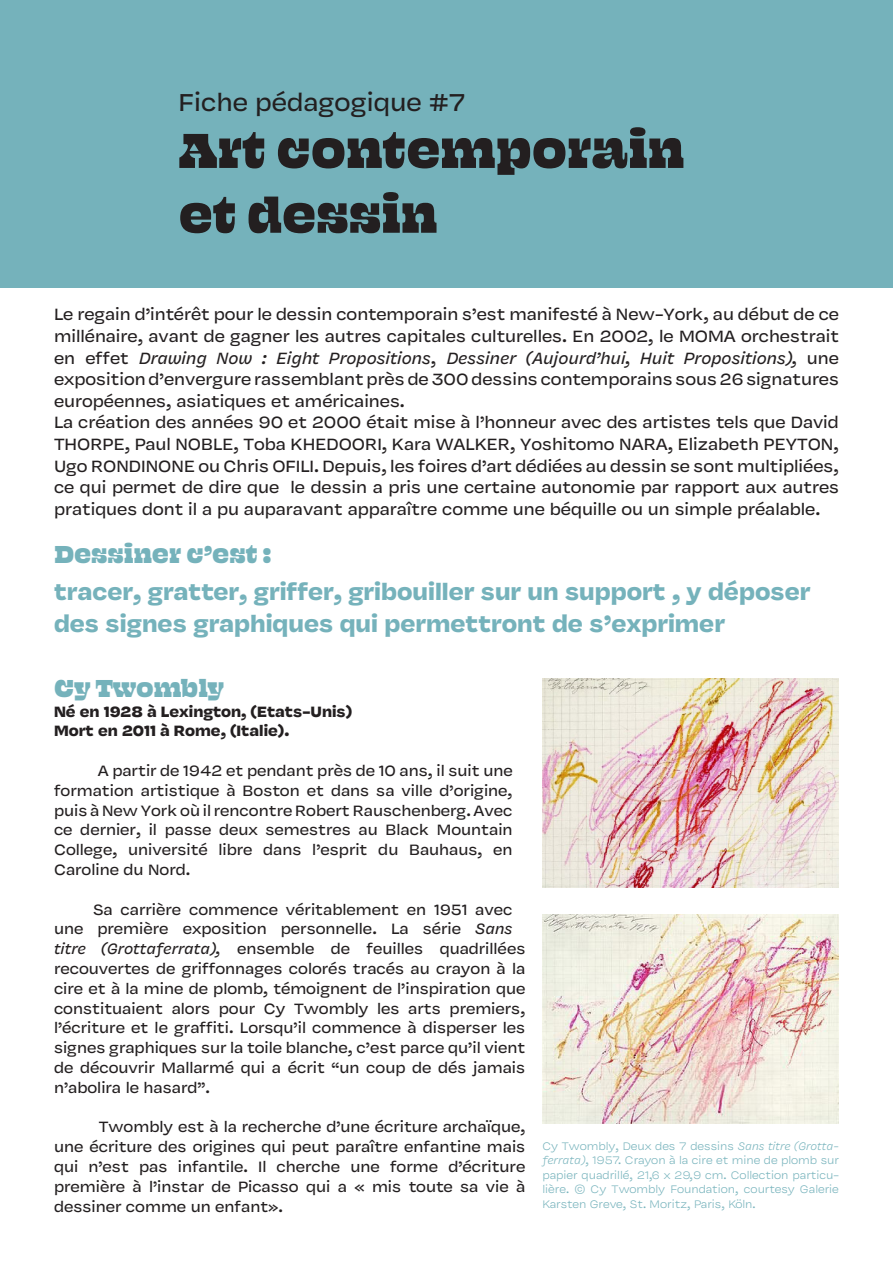
<style>
.page{position:relative;width:893px;height:1263px;background:#fff}
.page>*{position:absolute;margin:0;border:0;box-sizing:border-box;transform-origin:0 0}
.t1{font:54px "Beastly 12 Point";color:#231f20}
.t2{font:27px "Beastly 12 Point";color:#75b2bb}
.t3{font:27px "Vulf Sans";color:#231f20}
.t4{font:700 25.5px/32.4px "Vulf Sans";color:#75b2bb}
.t5{font:18px/21.6px "Vulf Sans";color:#231f20;text-align:justify}
.t6{font:16.5px/19.8px "Vulf Sans";color:#231f20;text-align:justify}
.t7{font:700 16.5px "Vulf Sans";color:#231f20}
.t8{font:300 12px/14.4px "Vulf Sans";color:#75b2bb;text-align:justify}
.s1{font-style:italic}
</style>
<div class="page">
<div style="left:0;top:0;width:893px;height:287px;background:#75b2bb"></div>
<img style="left:542px;top:678px;width:297px;height:210px">
<img style="left:542px;top:914px;width:297px;height:210px">
<p class="t3" style="left:179px;top:83px;width:289px">Fiche pédagogique #7</p>
<p class="t1" style="left:179px;top:112px;width:507px">Art contemporain</p>
<p class="t1" style="left:179px;top:177px;width:260px">et dessin</p>
<p class="t5" style="left:54px;top:303px;width:786px">Le regain d’intérêt pour le dessin contemporain s’est manifesté à New-York, au début de ce millénaire, avant de gagner les autres capitales culturelles. En 2002, le MOMA orchestrait en effet <span class="s1">Drawing Now : Eight Propositions</span>, <span class="s1">Dessiner (Aujourd’hui, Huit Propositions),</span> une exposition d’envergure rassemblant près de 300 dessins contemporains sous 26 signatures européennes, asiatiques et américaines.</p>
<p class="t5" style="left:54px;top:411px;width:786px">La création des années 90 et 2000 était mise à l’honneur avec des artistes tels que David THORPE, Paul NOBLE, Toba KHEDOORI, Kara WALKER, Yoshitomo NARA, Elizabeth PEYTON, Ugo RONDINONE ou Chris OFILI. Depuis, les foires d’art dédiées au dessin se sont multipliées, ce qui permet de dire que le dessin a pris une certaine autonomie par rapport aux autres pratiques dont il a pu auparavant apparaître comme une béquille ou un simple préalable.</p>
<p class="t2" style="left:54px;top:535px;width:219px">Dessiner c’est :</p>
<p class="t4" style="left:54px;top:574px;width:758px">tracer, gratter, griffer, gribouiller sur un support , y déposer des signes graphiques qui permettront de s’exprimer</p>
<p class="t2" style="left:54px;top:669px;width:171px">Cy Twombly</p>
<p class="t7" style="left:54px;top:699px;width:300px">Né en 1928 à Lexington, (Etats-Unis)</p>
<p class="t7" style="left:54px;top:719px;width:237px">Mort en 2011 à Rome, (Italie).</p>
<p class="t6" style="left:54px;top:760px;width:460px;text-indent:44px">A partir de 1942 et pendant près de 10 ans, il suit une formation artistique à Boston et dans sa ville d’origine, puis à New York où il rencontre Robert Rauschenberg. Avec ce dernier, il passe deux semestres au Black Mountain College, université libre dans l’esprit du Bauhaus, en Caroline du Nord.</p>
<p class="t6" style="left:54px;top:899px;width:473px;text-align:left;text-indent:39px">Sa carrière commence véritablement en 1951 avec une première exposition personnelle. La série <span class="s1">Sans titre (Grottaferrata),</span> ensemble de feuilles quadrillées recouvertes de griffonnages colorés tracés au crayon à la cire et à la mine de plomb, témoignent de l’inspiration que constituaient alors pour Cy Twombly les arts premiers, l’écriture et le graffiti. Lorsqu’il commence à disperser les signes graphiques sur la toile blanche, c’est parce qu’il vient de découvrir Mallarmé qui a écrit “un coup de dés jamais n’abolira le hasard”.</p>
<p class="t6" style="left:54px;top:1117px;width:473px;text-indent:45px">Twombly est à la recherche d’une écriture archaïque, une écriture des origines qui peut paraître enfantine mais qui n’est pas infantile. Il cherche une forme d’écriture première à l’instar de Picasso qui a « mis toute sa vie à dessiner comme un enfant».</p>
<p class="t8" style="left:542px;top:1138px;width:298px">Cy Twombly, Deux des 7 dessins <span class="s1">Sans titre (Grotta&shy;ferrata)</span>, 1957. Crayon à la cire et mine de plomb sur papier quadrillé, 21,6 x 29,9 cm. Collection particu&shy;lière. © Cy Twombly Foundation, courtesy Galerie Karsten Greve, St. Moritz, Paris, Köln.</p>
</div>
